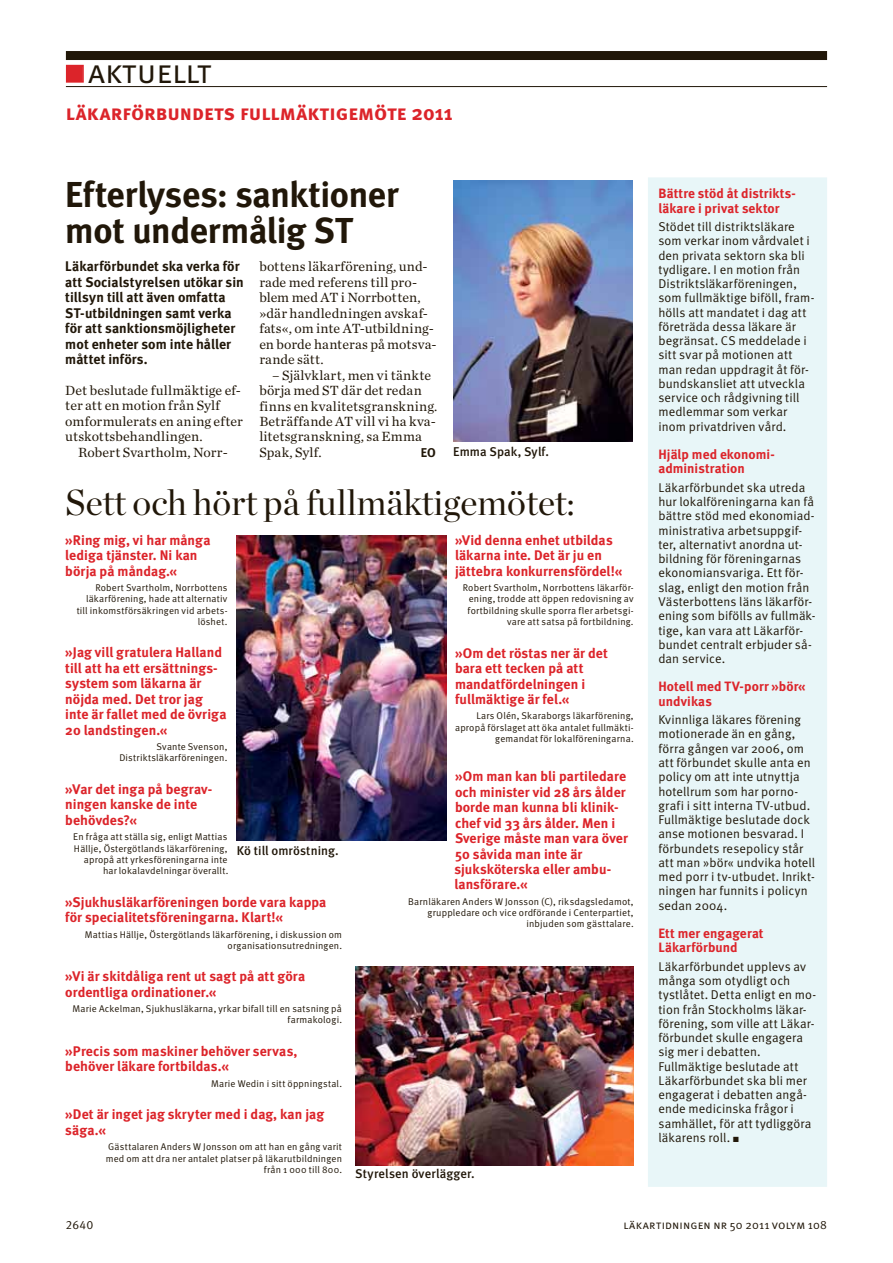
<style>
.page{position:relative;width:893px;height:1263px;background:#fff}
.page>*{position:absolute;margin:0;border:0;box-sizing:border-box;transform-origin:0 0}
.t1{font:36px/36px "Meta LT Bold";letter-spacing:-.01em;color:#211709}
.t2{font:36px "Chronicle LT Display";color:#211709}
.t3{font:33px "Meta LT Normal Small Caps";color:#211709}
.t4{font:21px "Meta LT Bold Small Caps";letter-spacing:.01em;color:#dc242a}
.t5{font:13.95px/15.5px "Meta LT Bold";letter-spacing:.005em;color:#dc242a}
.t6{font:13.95px/15.5px "Chronicle LT Text";letter-spacing:.01em;color:#211709}
.t7{font:13.95px/15.5px "Meta LT Bold";letter-spacing:.005em;color:#211709}
.t8{font:13.5px/14.2px "Meta LT Bold";letter-spacing:.01em;color:#dc242a}
.t9{font:12.75px/14.2px "Meta LT Normal";letter-spacing:.01em;color:#211709}
.t10{font:12.75px "Meta LT Medium";letter-spacing:.01em;color:#211709}
.t11{font:12.75px "Meta LT Bold";color:#211709}
.t12{font:12px "Meta LT Normal Small Caps";letter-spacing:.015em;color:#211709}
.t13{font:12px "Meta LT Normal Utilities";color:#211709}
.t14{font:9.75px/11.2px "Meta LT Normal";letter-spacing:.02em;color:#211709;text-align:right}
.s1{color:#dc242a}
</style>
<div class="page">
<div style="left:66px;top:51px;width:761px;height:9px;background:#211709"></div>
<hr style="left:66px;top:86px;width:761px;height:1px;background:#211709">
<div style="left:66px;top:65px;width:18px;height:18px;border:2px solid #dc242a"></div>
<div style="left:649px;top:178px;width:177px;height:1008px;background:#e8f6f8"></div>
<div style="left:648px;top:177px;width:179px;height:1010px;border:2px solid #e8f6f8"></div>
<img style="left:453px;top:181px;width:179px;height:260px">
<img style="left:236px;top:536px;width:210px;height:304px">
<img style="left:356px;top:967px;width:278px;height:198px">
<h2 class="t3" style="left:66px;top:52px;width:147px"><span class="s1">■</span> aktuellt</h2>
<h3 class="t4" style="left:66px;top:100px;width:388px">läkarförbundets fullmäktigemöte 2011</h3>
<h1 class="t1" style="left:65px;top:176px;width:335px">Efterlyses: sanktioner mot undermålig ST</h1>
<p class="t7" style="left:65px;top:259px;width:180px">Läkarförbundet ska verka för att Socialstyrelsen utökar sin tillsyn till att även omfatta<br>ST-utbildningen samt verka för att sanktionsmöjligheter mot enheter som inte håller måttet införs.</p>
<p class="t6" style="left:65px;top:382px;width:179px">Det beslutade fullmäktige ef&shy;ter att en motion från Sylf omformulerats en aning efter utskottsbehandlingen.</p>
<p class="t6" style="left:78px;top:444px;width:151px">Robert Svartholm, Norr-</p>
<p class="t6" style="left:259px;top:259px;width:179px">bottens läkarförening, und&shy;rade med referens till pro&shy;blem med AT i Norrbotten, »där handledningen avskaf&shy;fats«, om inte AT-utbildning&shy;en borde hanteras på motsva&shy;rande sätt.</p>
<p class="t6" style="left:259px;top:367px;width:180px;text-indent:13px">– Självklart, men vi tänkte börja med ST där det redan finns en kvalitetsgranskning.<br>Beträffande AT vill vi ha kva&shy;litetsgranskning, sa Emma<br>Spak, Sylf.</p>
<p class="t10" style="left:453px;top:444px;width:97px">Emma Spak, Sylf.</p>
<h1 class="t2" style="left:65px;top:480px;width:511px">Sett och hört på fullmäktigemötet:</h1>
<p class="t11" style="left:421px;top:445px;width:16px">EO</p>
<p class="t5" style="left:65px;top:532px;width:147px">»Ring mig, vi har många lediga tjänster. Ni kan börja på måndag.«</p>
<p class="t14" style="left:77px;top:582px;width:152px">Robert Svartholm, Norrbottens läkarförening, hade att alternativ till inkomstförsäkringen vid arbets&shy;löshet.</p>
<p class="t5" style="left:65px;top:645px;width:163px">»Jag vill gratulera Halland till att ha ett ersättnings&shy;system som läkarna är nöjda med. Det tror jag inte är fallet med de övriga<br>20 landstingen.«</p>
<p class="t14" style="left:119px;top:741px;width:110px">Svante Svenson,<br>Distriktsläkarföreningen.</p>
<p class="t5" style="left:65px;top:781px;width:148px">»Var det inga på begrav&shy;ningen kanske de inte behövdes?«</p>
<p class="t14" style="left:73px;top:831px;width:157px">En fråga att ställa sig, enligt Mattias Hällje, Östergötlands läkarförening, apropå att yrkesföreningarna inte har lokalavdelningar överallt.</p>
<p class="t5" style="left:65px;top:894px;width:263px">»Sjukhusläkarföreningen borde vara kappa för specialitetsföreningarna. Klart!«</p>
<p class="t14" style="left:85px;top:928px;width:259px">Mattias Hällje, Östergötlands läkarförening, i diskussion om organisationsutredningen.</p>
<p class="t5" style="left:65px;top:968px;width:241px">»Vi är skitdåliga rent ut sagt på att göra ordentliga ordinationer.«</p>
<p class="t14" style="left:73px;top:1003px;width:271px">Marie Ackelman, Sjukhusläkarna, yrkar bifall till en satsning på farmakologi.</p>
<p class="t5" style="left:65px;top:1043px;width:234px">»Precis som maskiner behöver servas, behöver läkare fortbildas.«</p>
<p class="t14" style="left:211px;top:1078px;width:132px">Marie Wedin i sitt öppningstal.</p>
<p class="t5" style="left:65px;top:1106px;width:260px">»Det är inget jag skryter med i dag, kan jag säga.«</p>
<p class="t14" style="left:106px;top:1141px;width:238px">Gästtalaren Anders W Jonsson om att han en gång varit med om att dra ner antalet platser på läkarutbildningen från 1 000 till 800.</p>
<p class="t10" style="left:237px;top:843px;width:103px">Kö till omröstning.</p>
<p class="t5" style="left:455px;top:532px;width:169px">»Vid denna enhet utbildas läkarna inte. Det är ju en jättebra konkurrensfördel!«</p>
<p class="t14" style="left:463px;top:582px;width:172px">Robert Svartholm, Norrbottens läkarför&shy;ening, trodde att öppen redovisning av fortbildning skulle sporra fler arbetsgi&shy;vare att satsa på fortbildning.</p>
<p class="t5" style="left:455px;top:645px;width:154px">»Om det röstas ner är det bara ett tecken på att mandatfördelningen i fullmäktige är fel.«</p>
<p class="t14" style="left:455px;top:710px;width:180px">Lars Olén, Skaraborgs läkarförening, apropå förslaget att öka antalet fullmäkti&shy;gemandat för lokalföreningarna.</p>
<p class="t5" style="left:454px;top:768px;width:175px">»Om man kan bli partiledare och minister vid 28 års ålder borde man kunna bli klinik&shy;chef vid 33 års ålder. Men i<br>Sverige måste man vara över<br>50 såvida man inte är sjuksköterska eller ambu&shy;lansförare.«</p>
<p class="t14" style="left:408px;top:896px;width:227px">Barnläkaren Anders W Jonsson (C), riksdagsledamot, gruppledare och vice ordförande i Centerpartiet, inbjuden som gästtalare.</p>
<p class="t10" style="left:355px;top:1166px;width:121px">Styrelsen överlägger.</p>
<p class="t8" style="left:658px;top:186px;width:139px">Bättre stöd åt distrikts&shy;läkare i privat sektor</p>
<p class="t9" style="left:658px;top:219px;width:158px">Stödet till distriktsläkare som verkar inom vårdvalet i den privata sektorn ska bli tydligare. I en motion från<br>Distriktsläkarföreningen, som fullmäktige biföll, fram&shy;hölls att mandatet i dag att företräda dessa läkare är begränsat. CS meddelade i sitt svar på motionen att man redan uppdragit åt för&shy;bundskansliet att utveckla service och rådgivning till medlemmar som verkar inom privatdriven vård.</p>
<p class="t8" style="left:658px;top:447px;width:118px">Hjälp med ekonomi&shy;administration</p>
<p class="t9" style="left:658px;top:480px;width:159px">Läkarförbundet ska utreda hur lokalföreningarna kan få bättre stöd med ekonomiad&shy;ministrativa arbetsuppgif&shy;ter, alternativt anordna ut&shy;bildning för föreningarnas ekonomiansvariga. Ett för&shy;slag, enligt den motion från<br>Västerbottens läns läkarför&shy;ening som bifölls av fullmäk&shy;tige, kan vara att Läkarför&shy;bundet centralt erbjuder så&shy;dan service.</p>
<p class="t8" style="left:658px;top:679px;width:149px">Hotell med TV-porr »bör« undvikas</p>
<p class="t9" style="left:658px;top:712px;width:158px">Kvinnliga läkares förening motionerade än en gång, förra gången var 2006, om att förbundet skulle anta en policy om att inte utnyttja hotellrum som har porno&shy;grafi i sitt interna TV-utbud.<br>Fullmäktige beslutade dock anse motionen besvarad. I förbundets resepolicy står att man »bör« undvika hotell med porr i tv-utbudet. Inrikt&shy;ningen har funnits i policyn sedan 2004.</p>
<p class="t8" style="left:658px;top:926px;width:107px">Ett mer engagerat<br>Läkarförbund</p>
<p class="t9" style="left:658px;top:959px;width:159px">Läkarförbundet upplevs av många som otydligt och tystlåtet. Detta enligt en mo&shy;tion från Stockholms läkar&shy;förening, som ville att Läkar&shy;förbundet skulle engagera sig mer i debatten.<br>Fullmäktige beslutade att<br>Läkarförbundet ska bli mer engagerat i debatten angå&shy;ende medicinska frågor i samhället, för att tydliggöra läkarens roll. ■</p>
<p class="t13" style="left:66px;top:1218px;width:29px">2640</p>
<p class="t12" style="left:623px;top:1218px;width:205px">läkartidningen nr 50 2011 volym 108</p>
</div>
